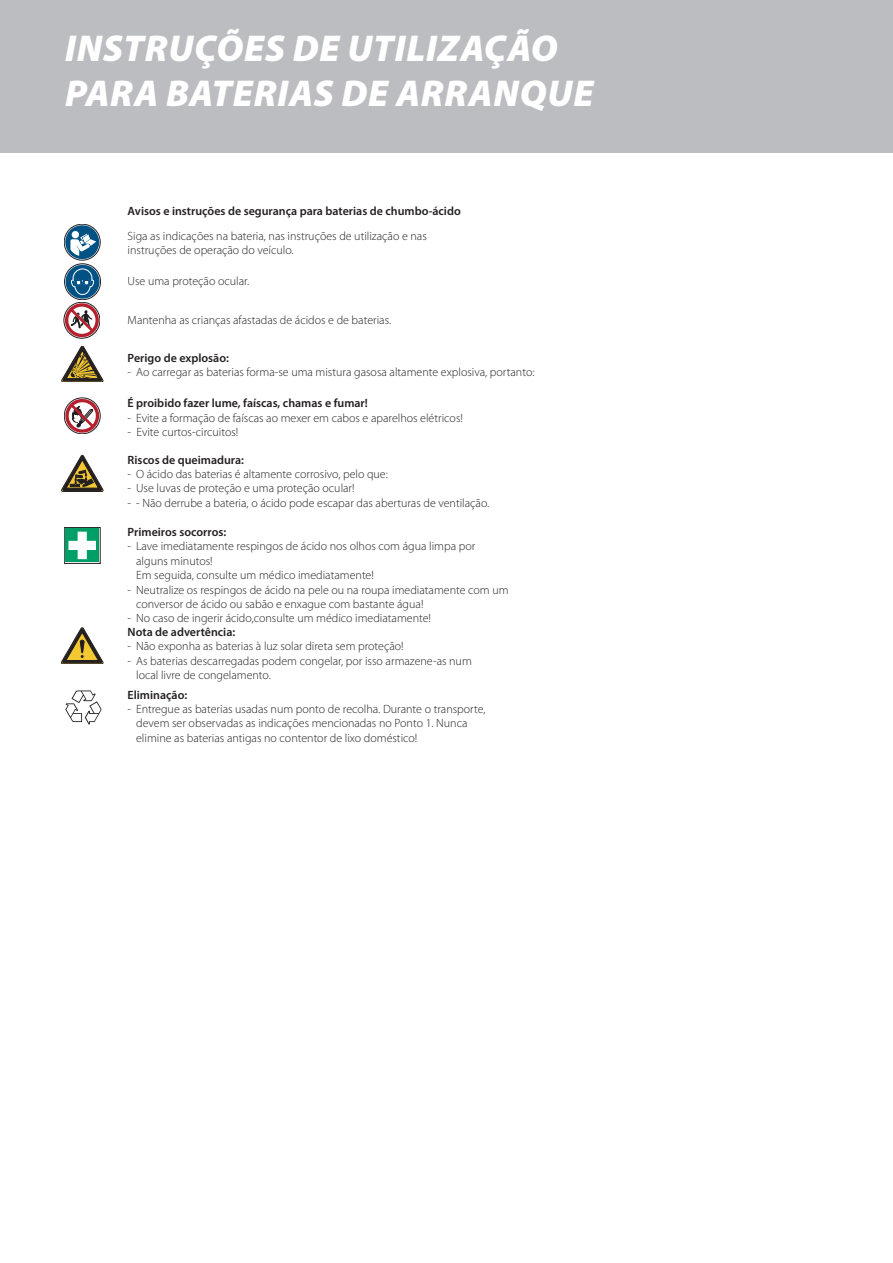
<style>
.page{position:relative;width:893px;height:1263px;background:#fff}
.page>*{position:absolute;margin:0;border:0;box-sizing:border-box;transform-origin:0 0}
.t1{font:italic 900 37.5px/45px "Myriad Pro";letter-spacing:.02em;color:#fff}
.t2{font:300 12px/14.4px "Myriad Pro";color:#231f20}
.t3{font:600 12px "Myriad Pro";color:#231f20}
</style>
<div class="page">
<div style="left:0;top:0;width:893px;height:153px;background:#bcbdc0"></div>
<svg style="left:65px;top:690px;width:36px;height:34px"></svg>
<svg style="left:64px;top:527px;width:36px;height:36px"></svg>
<svg style="left:61px;top:628px;width:42px;height:36px"></svg>
<svg style="left:62px;top:346px;width:41px;height:36px"></svg>
<div style="left:64px;top:224px;width:36px;height:36px;border:1px solid #231f20;border-radius:50%"></div>
<svg style="left:65px;top:264px;width:36px;height:36px"></svg>
<div style="left:64px;top:264px;width:37px;height:36px;border:1px solid #231f20;border-radius:50%"></div>
<svg style="left:66px;top:265px;width:34px;height:34px"></svg>
<svg style="left:65px;top:224px;width:34px;height:71px"></svg>
<svg style="left:64px;top:397px;width:37px;height:37px"></svg>
<div style="left:64px;top:302px;width:36px;height:36px;border:1px solid #231f20;border-radius:50%"></div>
<svg style="left:65px;top:303px;width:34px;height:34px"></svg>
<svg style="left:61px;top:455px;width:42px;height:37px"></svg>
<p class="t1" style="left:65px;top:24px;width:530px">INSTRUÇÕES DE UTILIZAÇÃO<br>PARA BATERIAS DE ARRANQUE</p>
<p class="t3" style="left:128px;top:203px;width:335px">Avisos e instruções de segurança para baterias de chumbo-ácido</p>
<p class="t2" style="left:128px;top:229px;width:301px">Siga as indicações na bateria, nas instruções de utilização e nas instruções de operação do veículo.</p>
<p class="t2" style="left:128px;top:274px;width:123px">Use uma proteção ocular.</p>
<p class="t2" style="left:128px;top:312px;width:265px">Mantenha as crianças afastadas de ácidos e de baterias.</p>
<p class="t3" style="left:128px;top:350px;width:103px">Perigo de explosão:</p>
<p class="t2" style="left:128px;top:365px;width:408px">- Ao carregar as baterias forma-se uma mistura gasosa altamente explosiva, portanto:</p>
<p class="t3" style="left:128px;top:396px;width:242px">É proibido fazer lume, faíscas, chamas e fumar!</p>
<p class="t2" style="left:128px;top:410px;width:337px">- Evite a formação de faíscas ao mexer em cabos e aparelhos elétricos!</p>
<p class="t2" style="left:128px;top:425px;width:112px">- Evite curtos-circuitos!</p>
<p class="t3" style="left:128px;top:452px;width:118px">Riscos de queimadura:</p>
<p class="t2" style="left:128px;top:467px;width:262px">- O ácido das baterias é altamente corrosivo, pelo que:</p>
<p class="t2" style="left:128px;top:481px;width:229px">- Use luvas de proteção e uma proteção ocular!</p>
<p class="t2" style="left:128px;top:495px;width:363px">- - Não derrube a bateria, o ácido pode escapar das aberturas de ventilação.</p>
<p class="t3" style="left:128px;top:524px;width:100px">Primeiros socorros:</p>
<p class="t2" style="left:136px;top:539px;width:341px;text-indent:-9px">- Lave imediatamente respingos de ácido nos olhos com água limpa por alguns minutos!<br>Em seguida, consulte um médico imediatamente!</p>
<p class="t2" style="left:136px;top:582px;width:374px;text-indent:-9px">- Neutralize os respingos de ácido na pele ou na roupa imediatamente com um conversor de ácido ou sabão e enxague com bastante água!</p>
<p class="t2" style="left:128px;top:611px;width:305px">- No caso de ingerir ácido,consulte um médico imediatamente!</p>
<p class="t3" style="left:128px;top:624px;width:109px">Nota de advertência:</p>
<p class="t2" style="left:128px;top:639px;width:278px">- Não exponha as baterias à luz solar direta sem proteção!</p>
<p class="t2" style="left:136px;top:653px;width:337px;text-indent:-9px">- As baterias descarregadas podem congelar, por isso armazene-as num local livre de congelamento.</p>
<p class="t3" style="left:128px;top:687px;width:61px">Eliminação:</p>
<p class="t2" style="left:136px;top:702px;width:351px;text-indent:-9px">- Entregue as baterias usadas num ponto de recolha. Durante o transporte, devem ser observadas as indicações mencionadas no Ponto 1. Nunca elimine as baterias antigas no contentor de lixo doméstico!</p>
</div>
